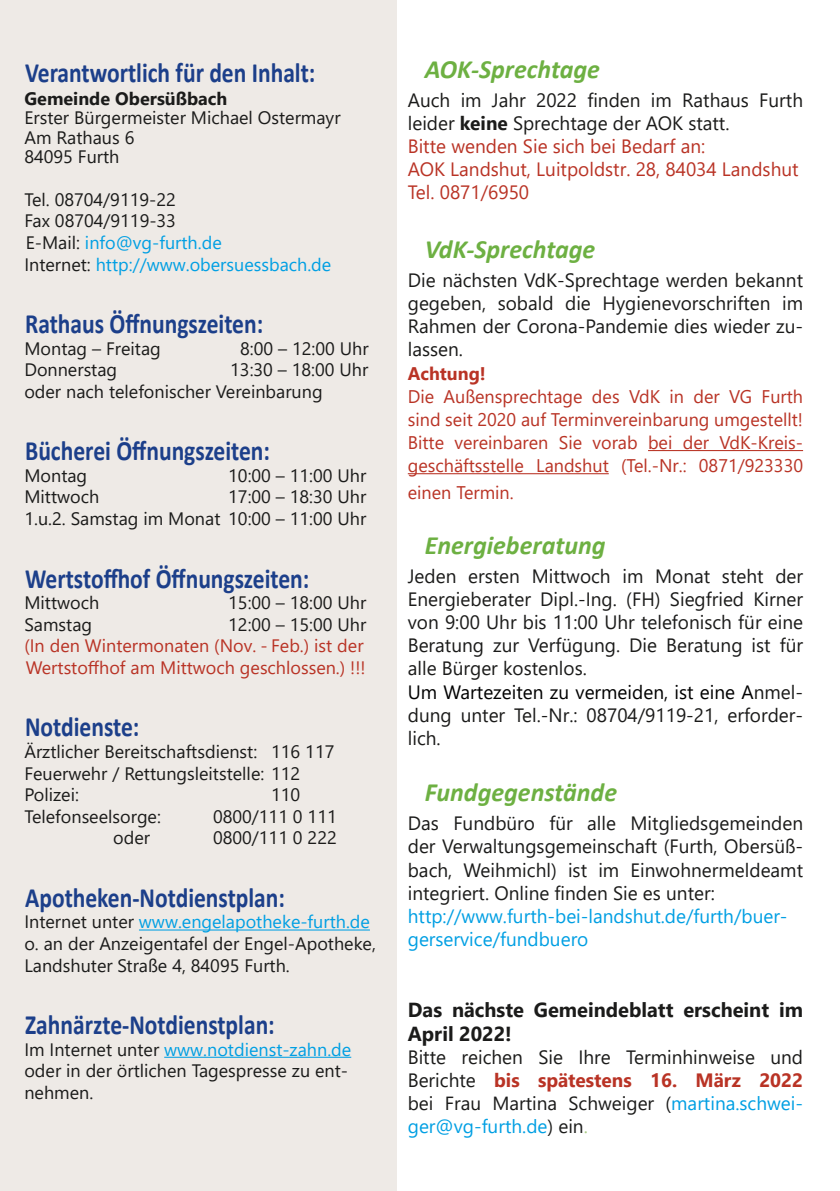
<style>
.page{position:relative;width:840px;height:1191px;background:#fff}
.page>*{position:absolute;margin:0;border:0;box-sizing:border-box;transform-origin:0 0}
.t1{font:700 28px "Calibri";color:#1c3f8a;scale:.84 1}
.t2{font:italic 700 26.4px "Calibri";color:#6db042}
.t3{font:700 20.2px/24.4px "Segoe UI";color:#1b1b1a}
.t4{font:19.2px/23.2px "Segoe UI";color:#1b1b1a;text-align:justify}
.t5{font:19.2px/23.2px "Segoe UI";color:#b93325}
.t6{font:19.2px/23.2px "Segoe UI";color:#009fe3}
.t7{font:19px/22.8px "Segoe UI";color:#009fe3}
.t8{font:18.2px/23.2px "Segoe UI";color:#b93325;text-align:justify}
.t9{font:700 18.2px "Segoe UI";color:#b93325}
.t10{font:18px/21.6px "Segoe UI";color:#1b1b1a}
.t11{font:18px/21.6px "Segoe UI";color:#b93325}
.t12{font:700 18px "Segoe UI";color:#1b1b1a}
.s1{color:#009fe3}
.s2{color:#1b1b1a}
.s3{font-weight:700;color:#1b1b1a}
.s4{color:#000}
.s5{font-weight:700;color:#b93325}
.s6{color:#a9cb85}
</style>
<div class="page">
<hr style="left:647px;top:450px;width:155px;height:1px;background:#b93325">
<hr style="left:407px;top:473px;width:201px;height:1px;background:#b93325">
<div style="left:0;top:0;width:396px;height:1191px;background:#eeeae6"></div>
<hr style="left:139px;top:929px;width:231px;height:1px;background:#009fe3">
<hr style="left:164px;top:1056px;width:187px;height:1px;background:#009fe3">
<h1 class="t1" style="left:25px;top:52px;width:347px">Verantwortlich für den Inhalt:</h1>
<p class="t12" style="left:24px;top:82px;width:204px">Gemeinde Obersüßbach</p>
<p class="t10" style="left:24px;top:107px;width:317px;line-height:19px">Erster Bürgermeister Michael Ostermayr<br>Am Rathaus 6<br>84095 Furth</p>
<p class="t10" style="left:24px;top:187px;width:308px">Tel. 08704/9119-22<br>Fax 08704/9119-33<br>E-Mail: <span class="s1">info@vg-furth.de<br></span>Internet: <span class="s1">http://www.obersuessbach.de</span></p>
<h1 class="t1" style="left:25px;top:304px;width:285px">Rathaus Öffnungszeiten:</h1>
<p class="t10" style="left:24px;top:336px;width:138px">Montag – Freitag</p>
<p class="t10" style="left:240px;top:336px;width:130px">8:00 – 12:00 Uhr</p>
<p class="t10" style="left:24px;top:357px;width:94px">Donnerstag</p>
<p class="t10" style="left:24px;top:357px;width:345px;text-indent:206px">13:30 – 18:00 Uhr oder nach telefonischer Vereinbarung</p>
<h1 class="t1" style="left:25px;top:431px;width:293px">Bücherei Öffnungszeiten:</h1>
<p class="t10" style="left:24px;top:463px;width:64px">Montag</p>
<p class="t10" style="left:228px;top:463px;width:140px">10:00 – 11:00 Uhr</p>
<p class="t10" style="left:24px;top:485px;width:76px">Mittwoch</p>
<p class="t10" style="left:24px;top:485px;width:343px;text-align:right">17:00 – 18:30 Uhr<br>1.u.2. Samstag im Monat 10:00 – 11:00 Uhr</p>
<h1 class="t1" style="left:25px;top:558px;width:339px">Wertstoffhof Öffnungszeiten:</h1>
<p class="t10" style="left:24px;top:590px;width:76px">Mittwoch</p>
<p class="t10" style="left:228px;top:590px;width:140px">15:00 – 18:00 Uhr</p>
<p class="t10" style="left:24px;top:612px;width:69px">Samstag</p>
<p class="t10" style="left:228px;top:612px;width:140px">12:00 – 15:00 Uhr</p>
<p class="t11" style="left:24px;top:633px;width:342px">(In den Wintermonaten (Nov. - Feb.) ist der<br>Wertstoffhof am Mittwoch geschlossen.) !!!</p>
<h1 class="t1" style="left:25px;top:707px;width:137px">Notdienste:</h1>
<p class="t10" style="left:24px;top:739px;width:311px">Ärztlicher Bereitschaftsdienst: 116 117<br>Feuerwehr / Rettungsleitstelle: 112<br>Polizei:</p>
<p class="t10" style="left:271px;top:782px;width:31px">110</p>
<p class="t10" style="left:24px;top:804px;width:138px">Telefonseelsorge:</p>
<p class="t10" style="left:213px;top:804px;width:125px">0800/111 0 111</p>
<p class="t10" style="left:113px;top:825px;width:38px">oder</p>
<p class="t10" style="left:213px;top:825px;width:125px">0800/111 0 222</p>
<h1 class="t1" style="left:25px;top:877px;width:311px">Apotheken-Notdienstplan:</h1>
<p class="t10" style="left:24px;top:909px;width:353px">Internet unter <span class="s1">www.engelapotheke-furth.de </span>o. an der Anzeigentafel der Engel-Apotheke,<br>Landshuter Straße 4, 84095 Furth.</p>
<h1 class="t1" style="left:25px;top:1005px;width:298px">Zahnärzte-Notdienstplan:</h1>
<p class="t10" style="left:24px;top:1037px;width:328px">Im Internet unter <span class="s1">www.notdienst-zahn.de </span>oder in der örtlichen Tagespresse zu ent&shy;nehmen.</p>
<h2 class="t2" style="left:424px;top:50px;width:176px">AOK-Sprechtage</h2>
<p class="t5" style="left:407px;top:87px;width:396px"><span class="s2">Auch im Jahr 2022 finden im Rathaus Furth leider</span> <span class="s3">keine</span> <span class="s2">Sprechtage der AOK statt.<br></span>Bitte wenden Sie sich bei Bedarf an:<br>AOK Landshut, Luitpoldstr. 28, 84034 Landshut Tel. 0871/6950</p>
<h2 class="t2" style="left:424px;top:230px;width:172px">VdK-Sprechtage</h2>
<p class="t4" style="left:407px;top:267px;width:396px">Die nächsten VdK-Sprechtage werden bekannt gegeben, sobald die Hygienevorschriften im Rahmen der Corona-Pandemie dies wieder zu&shy;lassen.</p>
<p class="t9" style="left:407px;top:356px;width:79px">Achtung!</p>
<p class="t8" style="left:407px;top:383px;width:396px">Die Außensprechtage des VdK in der VG Furth sind seit 2020 auf Terminvereinbarung umgestellt!<br>Bitte vereinbaren Sie vorab bei der VdK-Kreis&shy;geschäftsstelle Landshut (Tel.-Nr.: 0871/923330</p>
<p class="t8" style="left:407px;top:479px;width:107px">einen Termin.</p>
<h2 class="t2" style="left:424px;top:526px;width:182px">Energieberatung</h2>
<p class="t4" style="left:407px;top:562px;width:396px;text-align:left">Jeden ersten Mittwoch im Monat steht der Energieberater Dipl.-Ing. (FH) Siegfried Kirner von 9:00 Uhr bis 11:00 Uhr telefonisch für eine Beratung zur Verfügung. Die Beratung ist für alle Bürger kostenlos.<br><span class="s4">Um Wartezeiten zu vermeiden, ist eine A</span>nmel&shy;dung unter Tel.-Nr.: 08704/9119-21, erforder&shy;lich.</p>
<h2 class="t2" style="left:424px;top:774px;width:194px">Fundgegenstände</h2>
<p class="t4" style="left:407px;top:810px;width:396px">Das Fundbüro für alle Mitgliedsgemeinden der Verwaltungsgemeinschaft (Furth, Obersüß&shy;bach, Weihmichl) ist im Einwohnermeldeamt integriert. Online finden Sie es unter:</p>
<p class="t6" style="left:407px;top:902px;width:381px">http://www.furth-bei-landshut.de/furth/buer&shy;gerservice/fundbuero</p>
<p class="t3" style="left:407px;top:995px;width:396px">Das nächste Gemeindeblatt erscheint im<br>April 2022!</p>
<p class="t4" style="left:407px;top:1044px;width:396px">Bitte reichen Sie Ihre Terminhinweise und<br>Berichte <span class="s5">bis spätestens 16. März 2022</span></p>
<p class="t7" style="left:407px;top:1090px;width:396px"><span class="s2">bei Frau Martina Schweiger (</span>martina.schwei&shy;ger@vg-furth.de<span class="s2">) ein</span><span class="s6">.</span></p>
</div>
